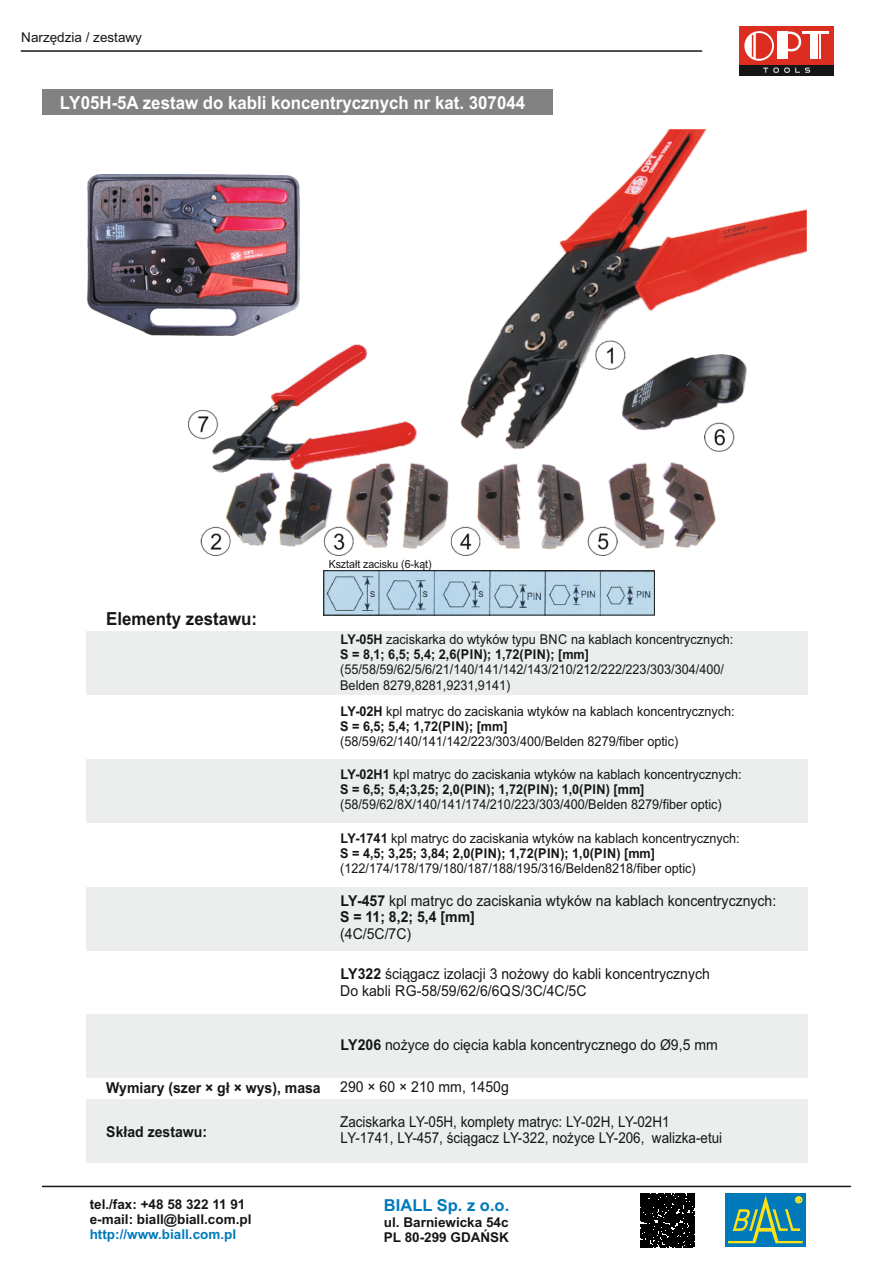
<style>
.page{position:relative;width:893px;height:1263px;background:#fff}
.page>*{position:absolute;margin:0;border:0;box-sizing:border-box;transform-origin:0 0}
.t1{font:700 18px "Arial";color:#fff;scale:.94 1}
.t2{font:700 18px "Arial";color:#151616;scale:.94 1}
.t3{font:700 16.5px "Arial";color:#007abb}
.t4{font:15px/16.8px "Arial";color:#151616;scale:.94 1}
.t5{font:15px/16.8px "Arial";color:#151616;scale:.9 1}
.t6{font:700 15px "Arial";color:#151616;scale:.94 1}
.t7{font:13.5px/15.1px "Arial";color:#151616;scale:.94 1}
.t8{font:700 13.5px/15.1px "Arial";letter-spacing:.035em;color:#151616;scale:.94 1}
.t9{font:700 13.5px/15.1px "Arial";color:#151616}
.t10{font:700 13.5px "Arial";color:#007abb}
.t11{font:13.5px "Arial";color:#151616}
.t12{font:11.25px "Arial";color:#151616;scale:.94 1}
.t13{font:7.95px "Arial";color:#151616;scale:.94 1}
.s1{font-weight:700}
.s2{font-weight:400}
</style>
<div class="page">
<hr style="left:43px;top:1186px;width:807px;height:1px;background:#151616">
<div style="left:725px;top:1193px;width:81px;height:54px;background:#007abb"></div>
<svg style="left:728px;top:1195px;width:75px;height:48px"></svg>
<svg style="left:641px;top:1193px;width:53px;height:54px;background:#111"></svg>
<hr style="left:21px;top:50px;width:681px;height:2px;background:#151616">
<div style="left:739px;top:27px;width:95px;height:38px;background:#dc2d21"></div>
<div style="left:777px;top:31px;width:7px;height:28px;background:#fff"></div>
<div style="left:810px;top:31px;width:7px;height:28px;background:#fff"></div>
<svg style="left:819px;top:34px;width:1px;height:25px"></svg>
<hr style="left:785px;top:32px;width:3px;height:27px;background:#fff">
<hr style="left:802px;top:31px;width:27px;height:3px;background:#fff">
<svg style="left:788px;top:31px;width:14px;height:21px"></svg>
<svg style="left:744px;top:31px;width:30px;height:30px"></svg>
<svg style="left:752px;top:33px;width:20px;height:26px"></svg>
<div style="left:739px;top:65px;width:95px;height:10px;background:#151616"></div>
<svg style="left:763px;top:68px;width:47px;height:5px"></svg>
<div style="left:87px;top:1099px;width:721px;height:64px;background:#eceded"></div>
<div style="left:43px;top:89px;width:510px;height:26px;background:#818281"></div>
<div style="left:87px;top:631px;width:721px;height:64px;background:#eceded"></div>
<div style="left:87px;top:759px;width:721px;height:64px;background:#eceded"></div>
<div style="left:87px;top:887px;width:721px;height:63px;background:#eceded"></div>
<div style="left:87px;top:1014px;width:721px;height:64px;background:#eceded"></div>
<img style="left:87px;top:174px;width:102px;height:162px">
<svg style="left:323px;top:570px;width:332px;height:46px;background:#a8c3d4"></svg>
<img style="left:189px;top:130px;width:617px;height:425px">
<p class="t11" style="left:21px;top:32px;width:122px">Narzędzia / zestawy</p>
<h1 class="t1" style="left:60px;top:96px;width:496px">LY05H-5A zestaw do kabli koncentrycznych nr kat. 307044</h1>
<h1 class="t2" style="left:106px;top:612px;width:162px">Elementy zestawu:</h1>
<p class="t12" style="left:329px;top:560px;width:111px">Kształt zacisku (6-kąt)</p>
<p class="t13" style="left:370px;top:591px;width:7px">S</p>
<p class="t13" style="left:423px;top:592px;width:7px">S</p>
<p class="t13" style="left:478px;top:591px;width:7px">S</p>
<p class="t7" style="left:340px;top:633px;width:420px"><span class="s1">LY-05H</span> zaciskarka do wtyków typu BNC na kablach koncentrycznych:<br><span class="s1">S = 8,1; 6,5; 5,4; 2,6(PIN); 1,72(PIN); [mm]</span></p>
<p class="t7" style="left:340px;top:663px;width:410px">(55/58/59/62/5/6/21/140/141/142/143/210/212/222/223/303/304/400/<br>Belden 8279,8281,9231,9141)</p>
<p class="t7" style="left:340px;top:704px;width:421px"><span class="s1">LY-02H</span> kpl matryc do zaciskania wtyków na kablach koncentrycznych:<br><span class="s1">S = 6,5; 5,4; 1,72(PIN); [mm]</span></p>
<p class="t7" style="left:340px;top:735px;width:361px">(58/59/62/140/141/142/223/303/400/Belden 8279/fiber optic)</p>
<p class="t8" style="left:340px;top:768px;width:429px">LY-02H1 <span class="s2">kpl matryc do zaciskania wtyków na kablach koncentrycznych:<br></span>S = 6,5; 5,4;3,25; 2,0(PIN); 1,72(PIN); 1,0(PIN) [mm]</p>
<p class="t7" style="left:340px;top:798px;width:407px">(58/59/62/8X/140/141/174/210/223/303/400/Belden 8279/fiber optic)</p>
<p class="t8" style="left:340px;top:832px;width:426px">LY-1741 <span class="s2">kpl matryc do zaciskania wtyków na kablach koncentrycznych:<br></span>S = 4,5; 3,25; 3,84; 2,0(PIN); 1,72(PIN); 1,0(PIN) [mm]</p>
<p class="t7" style="left:340px;top:862px;width:380px">(122/174/178/179/180/187/188/195/316/Belden8218/fiber optic)</p>
<p class="t4" style="left:340px;top:893px;width:465px"><span class="s1">LY-457</span> kpl matryc do zaciskania wtyków na kablach koncentrycznych:<br><span class="s1">S = 11; 8,2; 5,4 [mm]</span></p>
<p class="t4" style="left:340px;top:927px;width:77px">(4C/5C/7C)</p>
<p class="t4" style="left:340px;top:967px;width:395px"><span class="s1">LY322</span> ściągacz izolacji 3 nożowy do kabli koncentrycznych<br>Do kabli RG-58/59/62/6/6QS/3C/4C/5C</p>
<p class="t6" style="left:106px;top:1081px;width:230px">Wymiary (szer × gł × wys), masa</p>
<p class="t6" style="left:106px;top:1125px;width:109px">Skład zestawu:</p>
<p class="t4" style="left:340px;top:1038px;width:403px"><span class="s1">LY206</span> nożyce do cięcia kabla koncentrycznego do Ø9,5 mm</p>
<p class="t4" style="left:340px;top:1080px;width:181px">290 × 60 × 210 mm, 1450g</p>
<p class="t5" style="left:340px;top:1114px;width:426px">Zaciskarka LY-05H, komplety matryc: LY-02H, LY-02H1<br>LY-1741, LY-457, ściągacz LY-322, nożyce LY-206, walizka-etui</p>
<p class="t9" style="left:90px;top:1198px;width:163px">tel./fax: +48 58 322 11 91 e-mail: biall@biall.com.pl</p>
<p class="t10" style="left:90px;top:1229px;width:148px">http://www.biall.com.pl</p>
<p class="t3" style="left:384px;top:1199px;width:127px">BIALL Sp. z o.o.</p>
<p class="t9" style="left:384px;top:1215px;width:127px">ul. Barniewicka 54c<br>PL 80-299 GDAŃSK</p>
</div>
